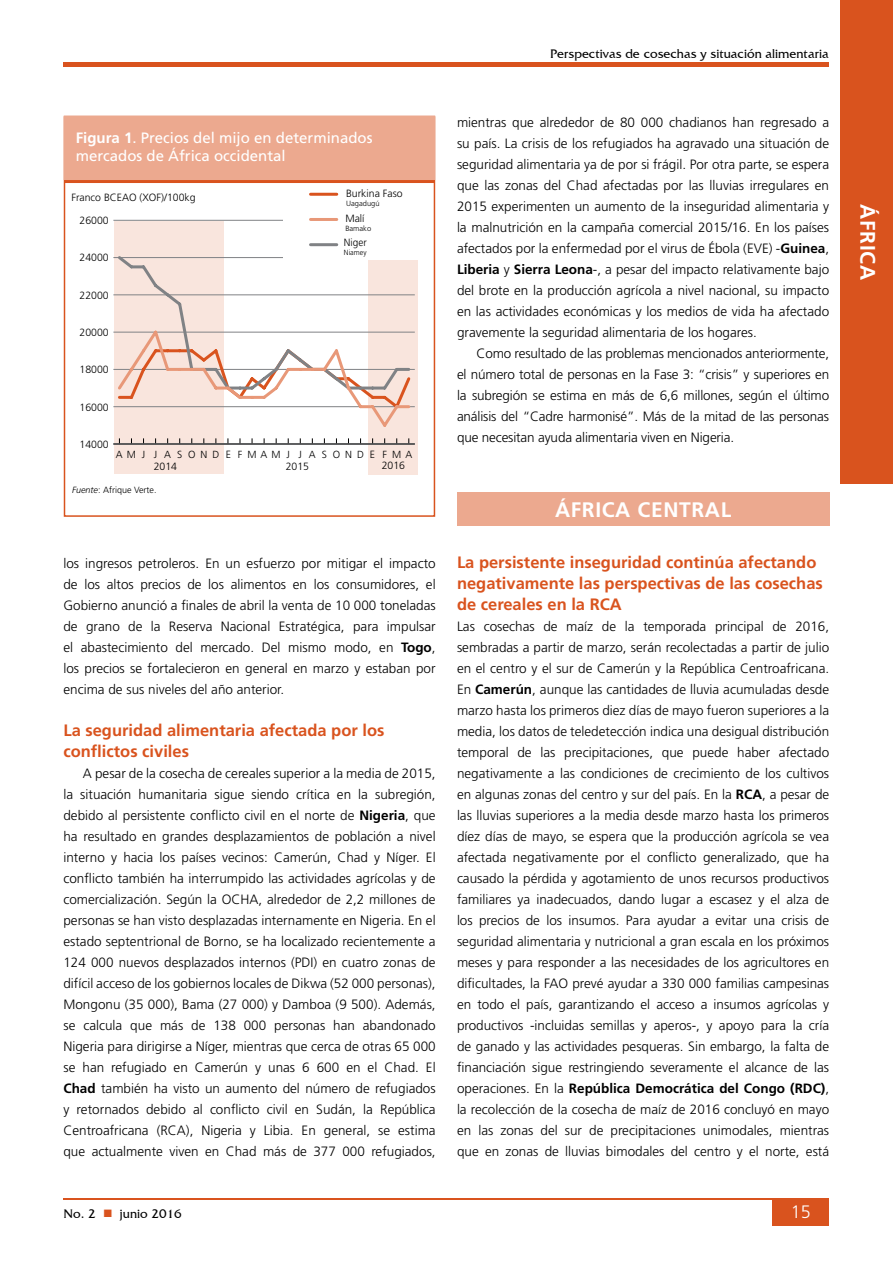
<style>
.page{position:relative;width:893px;height:1263px;background:#fff}
.page>*{position:absolute;margin:0;border:0;box-sizing:border-box;transform-origin:0 0}
.t1{font:700 21px "Frutiger LT Std";letter-spacing:.03em;color:#fff}
.t2{font:300 18px "Frutiger LT Std";color:#fff}
.t3{font:700 16.5px/21px "Frutiger LT Std";color:#d9531e}
.t4{font:15px/18px "Frutiger LT Std";color:#fff}
.t5{font:300 13.5px/21px "Frutiger LT Std";color:#000;text-align:justify}
.t6{font:12.75px "Friz Quadrata IT Cby BT";color:#000}
.t7{font:300 10.5px "Frutiger LT Std";color:#000}
.t8{font:300 10.5px "Frutiger LT Std";color:#000;scale:.95 1}
.t9{font:300 10.35px "Frutiger LT Std";letter-spacing:.505em;color:#000}
.t10{font:300 9px "Frutiger LT Std";color:#000}
.t11{font:300 7.5px "Frutiger LT Std";color:#000}
.t12{font:300 7.5px "Frutiger LT Std";color:#000;scale:.95 1}
.s1{font-weight:700}
.s2{font-style:italic}
.s3{color:#d9531e}
</style>
<div class="page">
<hr style="left:63px;top:1198px;width:766px;height:2px;background:#d9531e">
<div style="left:773px;top:1200px;width:56px;height:26px;background:#d9531e"></div>
<hr style="left:63px;top:63px;width:766px;height:4px;background:#d9531e">
<div style="left:457px;top:492px;width:372px;height:34px;background:#eca98f"></div>
<div style="left:841px;top:0;width:52px;height:484px;background:#d9531e"></div>
<div style="left:114px;top:221px;width:109px;height:253px;background:#f9e5dd"></div>
<div style="left:369px;top:220px;width:49px;height:254px;background:#f9e5dd"></div>
<hr style="left:113px;top:443px;width:302px;height:2px;background:#000">
<hr style="left:113px;top:444px;width:302px;height:1px;background:#808285">
<hr style="left:113px;top:406px;width:302px;height:1px;background:#808285">
<hr style="left:113px;top:369px;width:302px;height:1px;background:#808285">
<hr style="left:113px;top:332px;width:302px;height:1px;background:#808285">
<hr style="left:113px;top:294px;width:302px;height:1px;background:#808285">
<hr style="left:113px;top:257px;width:302px;height:1px;background:#808285">
<hr style="left:113px;top:220px;width:302px;height:1px;background:#808285">
<svg style="left:115px;top:253px;width:298px;height:176px"></svg>
<div style="left:64px;top:116px;width:371px;height:401px;border:2px solid #d9531e"></div>
<hr style="left:64px;top:180px;width:370px;height:3px;background:#d9531e">
<div style="left:283px;top:188px;width:136px;height:71px;background:#fff"></div>
<hr style="left:310px;top:218px;width:27px;height:3px;background:#e89878">
<hr style="left:310px;top:243px;width:27px;height:3px;background:#808285">
<hr style="left:310px;top:193px;width:27px;height:3px;background:#d9531e">
<div style="left:64px;top:116px;width:370px;height:63px;background:#eca98f"></div>
<div style="left:64px;top:116px;width:371px;height:64px;border:2px solid #eca98f"></div>
<p class="t6" style="left:550px;top:46px;width:280px">Perspectivas de cosechas y situación alimentaria</p>
<p class="t4" style="left:76px;top:128px;width:298px"><span class="s1">Figura 1</span>. Precios del mijo en determinados mercados de África occidental</p>
<p class="t7" style="left:71px;top:191px;width:126px">Franco BCEAO (XOF)/100kg</p>
<p class="t7" style="left:346px;top:188px;width:58px">Burkina Faso</p>
<p class="t11" style="left:346px;top:199px;width:35px">Uagadugú</p>
<p class="t7" style="left:79px;top:215px;width:31px">26000</p>
<p class="t7" style="left:79px;top:252px;width:31px">24000</p>
<p class="t7" style="left:79px;top:289px;width:31px">22000</p>
<p class="t7" style="left:79px;top:326px;width:31px">20000</p>
<p class="t7" style="left:79px;top:364px;width:31px">18000</p>
<p class="t7" style="left:79px;top:401px;width:31px">16000</p>
<p class="t7" style="left:79px;top:438px;width:31px">14000</p>
<p class="t7" style="left:345px;top:212px;width:21px">Malí</p>
<p class="t11" style="left:345px;top:224px;width:27px">Bamako</p>
<p class="t8" style="left:344px;top:236px;width:25px">Niger</p>
<p class="t12" style="left:344px;top:248px;width:25px">Niamey</p>
<p class="t7" style="left:226px;top:449px;width:7px">E</p>
<p class="t7" style="left:370px;top:449px;width:7px">E</p>
<p class="t9" style="left:116px;top:449px;width:298px">AMJ J ASOND J FMAMJ J ASOND J FMA</p>
<p class="t7" style="left:154px;top:461px;width:25px">2014</p>
<p class="t7" style="left:286px;top:461px;width:25px">2015</p>
<p class="t7" style="left:382px;top:460px;width:25px">2016</p>
<p class="t10" style="left:72px;top:484px;width:86px"><span class="s2">Fuente</span>: Afrique Verte.</p>
<p class="t5" style="left:63px;top:553px;width:374px">los ingresos petroleros. En un esfuerzo por mitigar el impacto de los altos precios de los alimentos en los consumidores, el Gobierno anunció a finales de abril la venta de 10 000 toneladas de grano de la Reserva Nacional Estratégica, para impulsar el abastecimiento del mercado. Del mismo modo, en <span class="s1">Togo</span>, los precios se fortalecieron en general en marzo y estaban por encima de sus niveles del año anterior.</p>
<p class="t3" style="left:63px;top:720px;width:322px">La seguridad alimentaria afectada por los conflictos civiles</p>
<p class="t5" style="left:63px;top:763px;width:374px;text-indent:19px">A pesar de la cosecha de cereales superior a la media de 2015, la situación humanitaria sigue siendo crítica en la subregión, debido al persistente conflicto civil en el norte de <span class="s1">Nigeria</span>, que ha resultado en grandes desplazamientos de población a nivel interno y hacia los países vecinos: Camerún, Chad y Níger. El conflicto también ha interrumpido las actividades agrícolas y de comercialización. Según la OCHA, alrededor de 2,2 millones de personas se han visto desplazadas internamente en Nigeria. En el estado septentrional de Borno, se ha localizado recientemente a 124 000 nuevos desplazados internos (PDI) en cuatro zonas de difícil acceso de los gobiernos locales de Dikwa (52 000 personas), Mongonu (35 000), Bama (27 000) y Damboa (9 500). Además, se calcula que más de 138 000 personas han abandonado Nigeria para dirigirse a Níger, mientras que cerca de otras 65 000 se han refugiado en Camerún y unas 6 600 en el Chad. El <span class="s1">Chad</span> también ha visto un aumento del número de refugiados y retornados debido al conflicto civil en Sudán, la República Centroafricana (RCA), Nigeria y Libia. En general, se estima que actualmente viven en Chad más de 377 000 refugiados,</p>
<p class="t5" style="left:457px;top:112px;width:374px">mientras que alrededor de 80 000 chadianos han regresado a su país. La crisis de los refugiados ha agravado una situación de seguridad alimentaria ya de por si frágil. Por otra parte, se espera que las zonas del Chad afectadas por las lluvias irregulares en 2015 experimenten un aumento de la inseguridad alimentaria y la malnutrición en la campaña comercial 2015/16. En los países afectados por la enfermedad por el virus de Ébola (EVE) -<span class="s1">Guinea</span>, <span class="s1">Liberia</span> y <span class="s1">Sierra Leona</span>-, a pesar del impacto relativamente bajo del brote en la producción agrícola a nivel nacional, su impacto en las actividades económicas y los medios de vida ha afectado gravemente la seguridad alimentaria de los hogares.</p>
<p class="t5" style="left:457px;top:343px;width:374px;text-indent:19px">Como resultado de las problemas mencionados anteriormente, el número total de personas en la Fase 3: “crisis” y superiores en la subregión se estima en más de 6,6 millones, según el último análisis del “Cadre harmonisé”. Más de la mitad de las personas que necesitan ayuda alimentaria viven en Nigeria.</p>
<h1 class="t1" style="left:555px;top:497px;width:178px">ÁFRICA CENTRAL</h1>
<p class="t3" style="left:457px;top:552px;width:367px">La persistente inseguridad continúa afectando negativamente las perspectivas de las cosechas de cereales en la RCA</p>
<p class="t5" style="left:457px;top:616px;width:374px">Las cosechas de maíz de la temporada principal de 2016, sembradas a partir de marzo, serán recolectadas a partir de julio en el centro y el sur de Camerún y la República Centroafricana.<br>En <span class="s1">Camerún</span>, aunque las cantidades de lluvia acumuladas desde marzo hasta los primeros diez días de mayo fueron superiores a la media, los datos de teledetección indica una desigual distribución temporal de las precipitaciones, que puede haber afectado negativamente a las condiciones de crecimiento de los cultivos en algunas zonas del centro y sur del país. En la <span class="s1">RCA</span>, a pesar de las lluvias superiores a la media desde marzo hasta los primeros díez días de mayo, se espera que la producción agrícola se vea afectada negativamente por el conflicto generalizado, que ha causado la pérdida y agotamiento de unos recursos productivos familiares ya inadecuados, dando lugar a escasez y el alza de los precios de los insumos. Para ayudar a evitar una crisis de seguridad alimentaria y nutricional a gran escala en los próximos meses y para responder a las necesidades de los agricultores en dificultades, la FAO prevé ayudar a 330 000 familias campesinas en todo el país, garantizando el acceso a insumos agrícolas y productivos -incluidas semillas y aperos-, y apoyo para la cría de ganado y las actividades pesqueras. Sin embargo, la falta de financiación sigue restringiendo severamente el alcance de las operaciones. En la <span class="s1">República Democrática del Congo (RDC)</span>, la recolección de la cosecha de maíz de 2016 concluyó en mayo en las zonas del sur de precipitaciones unimodales, mientras que en zonas de lluvias bimodales del centro y el norte, está</p>
<p class="t6" style="left:63px;top:1205px;width:120px">No. 2 <span class="s3">■</span> junio 2016</p>
<h2 class="t2" style="left:791px;top:1201px;width:22px">15</h2>
<h1 class="t1" style="left:880px;top:204px;width:77px;rotate:90deg">ÁFRICA</h1>
</div>
